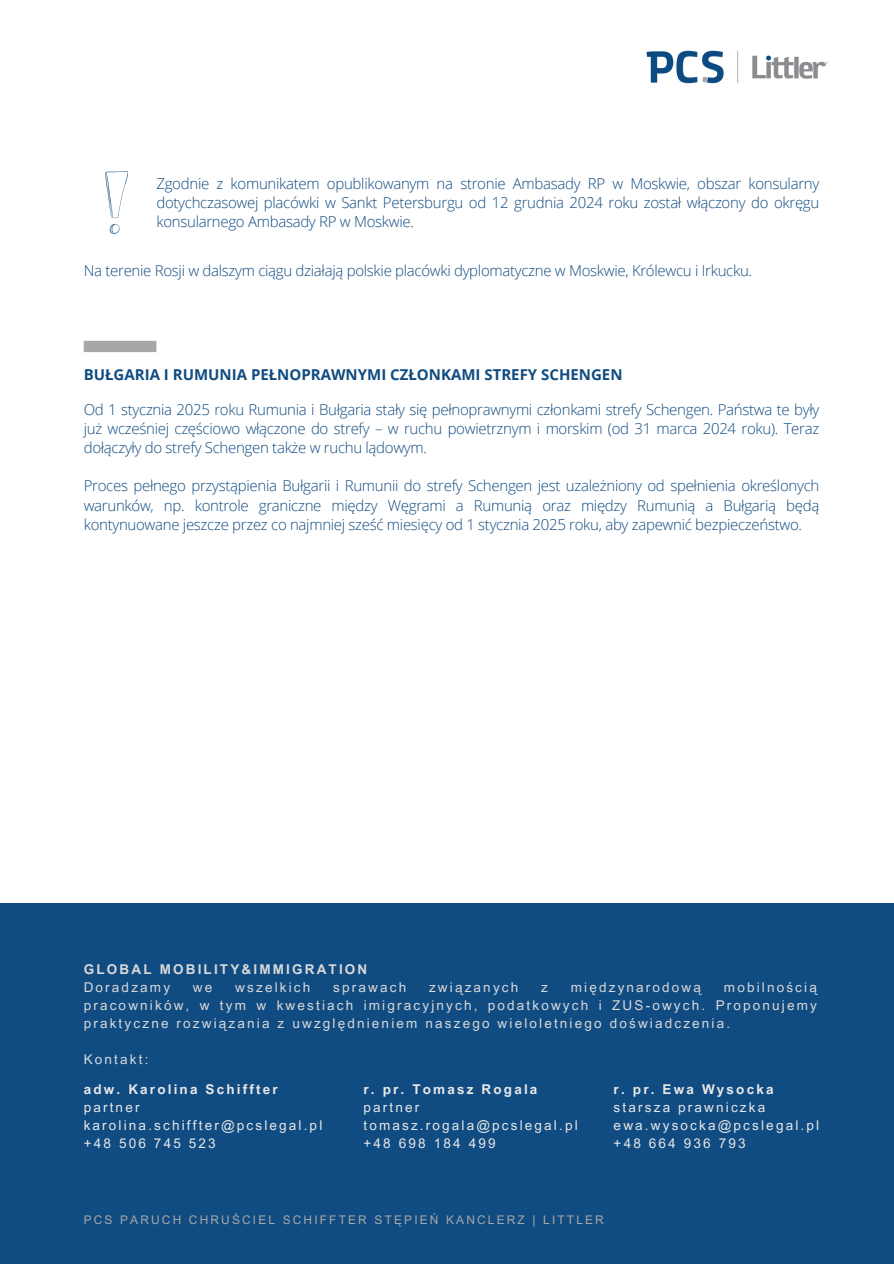
<style>
.page{position:relative;width:894px;height:1264px;background:#fff}
.page>*{position:absolute;margin:0;border:0;box-sizing:border-box;transform-origin:0 0}
.t1{font:300 15px/19.2px "Open Sans";letter-spacing:-.02em;color:#104b81;text-align:justify}
.t2{font:700 15px "Open Sans";color:#104b81}
.t3{font:13.5px/18px "Arial MT Pro";letter-spacing:.16em;color:#d9d9d9;text-align:justify}
.t4{font:13.5px/18px "Arial MT Pro";letter-spacing:.16em;color:#e8e8e8}
.t5{font:700 13.5px/18px "Arial MT Pro";letter-spacing:.16em;color:#d9d9d9}
.t6{font:11.85px "Arial MT Pro";letter-spacing:.18em;color:#a8a7a7}
.s1{font-weight:400}
.s2{font-weight:700}
</style>
<div class="page">
<div style="left:0;top:0;width:893px;height:1263px;background:#104b81"></div>
<div style="left:0;top:0;width:893px;height:902px;background:#fff"></div>
<img style="left:646px;top:50px;width:182px;height:34px">
<div style="left:84px;top:341px;width:72px;height:11px;background:#a8a7a7"></div>
<svg style="left:105px;top:171px;width:23px;height:47px"></svg>
<svg style="left:110px;top:224px;width:9px;height:10px"></svg>
<h2 class="t1" style="left:156px;top:173px;width:664px">Zgodnie z komunikatem opublikowanym na stronie Ambasady RP w Moskwie, obszar konsularny dotychczasowej placówki w Sankt Petersburgu od 12 grudnia 2024 roku został włączony do okręgu konsularnego Ambasady RP w Moskwie.</h2>
<p class="t1" style="left:84px;top:260px;width:669px">Na terenie Rosji w dalszym ciągu działają polskie placówki dyplomatyczne w Moskwie, Królewcu i Irkucku.</p>
<h2 class="t2" style="left:84px;top:364px;width:540px">BUŁGARIA I RUMUNIA PEŁNOPRAWNYMI CZŁONKAMI STREFY SCHENGEN</h2>
<h2 class="t1" style="left:84px;top:399px;width:736px">Od 1 stycznia 2025 roku Rumunia i Bułgaria stały się pełnoprawnymi członkami strefy Schengen. Państwa te były już wcześniej częściowo włączone do strefy – w ruchu powietrznym i morskim (od 31 marca 2024 roku). Teraz dołączyły do strefy Schengen także w ruchu lądowym.</h2>
<h2 class="t1" style="left:84px;top:476px;width:736px">Proces pełnego przystąpienia Bułgarii i Rumunii do strefy Schengen jest uzależniony od spełnienia określonych warunków, np. kontrole graniczne między Węgrami a Rumunią oraz między Rumunią a Bułgarią będą kontynuowane jeszcze przez co najmniej sześć miesięcy od 1 stycznia 2025 roku, aby zapewnić bezpieczeństwo.</h2>
<p class="t5" style="left:84px;top:962px;width:285px">GLOBAL MOBILITY&amp;IMMIGRATION<br><span class="s1">Doradzamy</span></p>
<p class="t3" style="left:84px;top:980px;width:734px;text-indent:640px">mobilnością pracowników, w tym w kwestiach imigracyjnych, podatkowych i ZUS-owych. Proponujemy praktyczne rozwiązania z uwzględnieniem naszego wieloletniego doświadczenia.</p>
<h2 class="t3" style="left:84px;top:1052px;width:66px">Kontakt:</h2>
<h2 class="t4" style="left:613px;top:1081px;width:207px"><span class="s2">r. pr. Ewa Wysocka </span>starsza prawniczka ewa.wysocka@pcslegal.pl +48 664 936 793</h2>
<p class="t3" style="left:193px;top:980px;width:21px">we</p>
<p class="t3" style="left:235px;top:980px;width:77px">wszelkich</p>
<p class="t3" style="left:333px;top:980px;width:74px">sprawach</p>
<p class="t3" style="left:429px;top:980px;width:91px">związanych</p>
<p class="t3" style="left:541px;top:980px;width:8px">z</p>
<p class="t3" style="left:570px;top:980px;width:132px">międzynarodową</p>
<p class="t4" style="left:84px;top:1081px;width:240px"><span class="s2">adw. Karolina Schiffter </span>partner karolina.schiffter@pcslegal.pl +48 506 745 523</p>
<h1 class="t4" style="left:363px;top:1081px;width:216px"><span class="s2">r. pr. Tomasz Rogala </span>partner tomasz.rogala@pcslegal.pl +48 698 184 499</h1>
<h2 class="t6" style="left:84px;top:1215px;width:521px">PCS PARUCH CHRUŚCIEL SCHIFFTER STĘPIEŃ KANCLERZ | LITTLER</h2>
</div>
